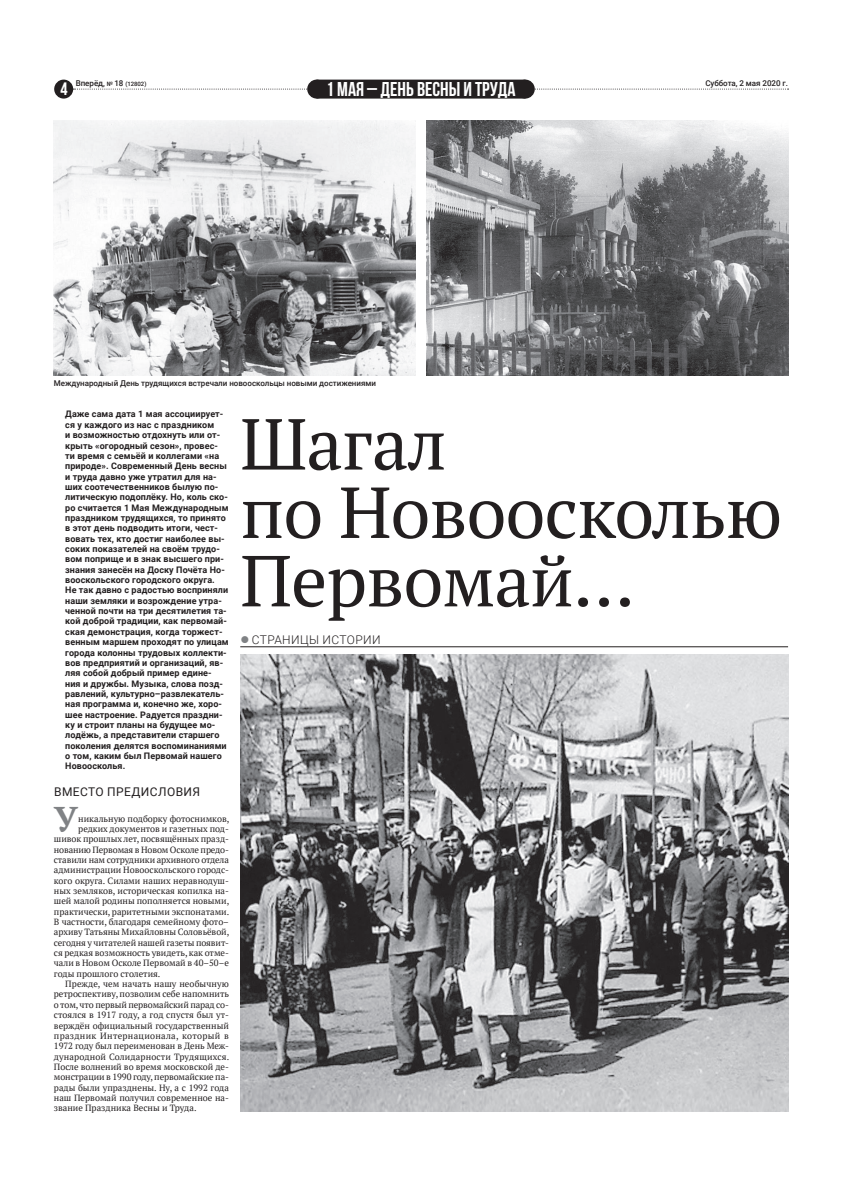
<style>
.page{position:relative;width:842px;height:1191px;background:#fff}
.page>*{position:absolute;margin:0;border:0;box-sizing:border-box;transform-origin:0 0}
.t1{font:72px/68.4px "PT Serif";letter-spacing:-.01em;color:#231f20}
.t2{font:700 35.7px "PT Serif";color:#808285}
.t3{font:700 20px "Free Grotesque";color:#fff}
.t4{font:700 18px "Free Grotesque";color:#fff}
.t5{font:12px "Roboto";letter-spacing:.035em;color:#231f20}
.t6{font:300 12px "Roboto";letter-spacing:.035em;color:#231f20}
.t7{font:700 9px/10.3px "Roboto";letter-spacing:.01em;color:#231f20}
.t8{font:9px "PT Serif";color:#231f20}
.t9{font:9px "PT Serif";letter-spacing:.03em;color:#231f20}
.t10{font:500 8px "Roboto";letter-spacing:-.005em;color:#231f20}
.s1{font-size:6px}
.s2{color:#808285}
</style>
<div class="page">
<svg style="left:73px;top:89px;width:716px;height:1px"></svg>
<div style="left:316px;top:80px;width:210px;height:19px;background:#231f20"></div>
<div style="left:307px;top:80px;width:19px;height:19px;background:#231f20;border-radius:50%"></div>
<div style="left:516px;top:80px;width:19px;height:19px;background:#231f20;border-radius:50%"></div>
<div style="left:54px;top:80px;width:19px;height:19px;background:#231f20;border-radius:50%"></div>
<img style="left:54px;top:121px;width:361px;height:255px">
<img style="left:427px;top:121px;width:361px;height:255px">
<hr style="left:240px;top:647px;width:548px;height:1px;background:#231f20">
<img style="left:240px;top:655px;width:548px;height:456px">
<h3 class="t4" style="left:60px;top:79px;width:9px">4</h3>
<p class="t10" style="left:76px;top:78px;width:72px">Вперёд, <span class="s1">№</span> 18 <span class="s1">(12802)</span></p>
<h3 class="t3" style="left:326px;top:77px;width:191px">1 МАЯ – ДЕНЬ ВЕСНЫ И ТРУДА</h3>
<p class="t10" style="left:705px;top:78px;width:84px">Суббота, 2 мая 2020 г.</p>
<p class="t10" style="left:54px;top:378px;width:324px">Международный День трудящихся встречали новооскольцы новыми достижениями</p>
<p class="t7" style="left:65px;top:409px;width:165px">Даже сама дата 1 мая ассоциирует&shy;ся у каждого из нас с праздником<br>и возможностью отдохнуть или от&shy;крыть «огородный сезон», провес&shy;ти время с семьёй и коллегами «на природе». Современный День весны и труда давно уже утратил для на&shy;ших соотечественников былую по&shy;литическую подоплёку. Но, коль ско&shy;ро считается 1 Мая Международным праздником трудящихся, то принято в этот день подводить итоги, чест&shy;вовать тех, кто достиг наиболее вы&shy;соких показателей на своём трудо&shy;вом поприще и в знак высшего при&shy;знания занесён на Доску Почёта Но&shy;вооскольского городского округа.<br>Не так давно с радостью восприняли наши земляки и возрождение утра&shy;ченной почти на три десятилетия та&shy;кой доброй традиции, как первомай&shy;ская демонстрация, когда торжест&shy;венным маршем проходят по улицам города колонны трудовых коллекти&shy;вов предприятий и организаций, яв&shy;ляя собой добрый пример едине&shy;ния и дружбы. Музыка, слова позд&shy;равлений, культурно–развлекатель&shy;ная программа и, конечно же, хоро&shy;шее настроение. Радуется праздни&shy;ку и строит планы на будущее мо&shy;лодёжь, а представители старшего поколения делятся воспоминаниями о том, каким был Первомай нашего Новоосколья.</p>
<h3 class="t5" style="left:54px;top:784px;width:148px">ВМЕСТО ПРЕДИСЛОВИЯ</h3>
<h2 class="t2" style="left:54px;top:795px;width:26px">У</h2>
<p class="t8" style="left:78px;top:812px;width:153px">никальную подборку фотоснимков,</p>
<h1 class="t1" style="left:240px;top:408px;width:543px">Шагал<br>по Новоосколью<br>Первомай...</h1>
<h3 class="t6" style="left:241px;top:633px;width:142px"><span class="s2">●</span> СТРАНИЦЫ ИСТОРИИ</h3>
<p class="t8" style="left:78px;top:823px;width:152px">редких документов и газетных под-</p>
<p class="t8" style="left:54px;top:833px;width:177px">шивок прошлых лет, посвящённых празд-</p>
<p class="t8" style="left:54px;top:843px;width:177px">нованию Первомая в Новом Осколе предо-</p>
<p class="t8" style="left:54px;top:854px;width:177px">ставили нам сотрудники архивного отдела</p>
<p class="t8" style="left:54px;top:864px;width:177px">администрации Новооскольского городс-</p>
<p class="t8" style="left:54px;top:874px;width:177px">кого округа. Силами наших неравнодуш-</p>
<p class="t8" style="left:54px;top:885px;width:177px">ных земляков, историческая копилка на-</p>
<p class="t8" style="left:54px;top:895px;width:177px">шей малой родины пополняется новыми,</p>
<p class="t8" style="left:54px;top:905px;width:177px">практически, раритетными экспонатами.</p>
<p class="t8" style="left:54px;top:916px;width:177px">В частности, благодаря семейному фото–</p>
<p class="t8" style="left:54px;top:926px;width:177px">архиву Татьяны Михайловны Соловьёвой,</p>
<p class="t8" style="left:54px;top:936px;width:177px">сегодня у читателей нашей газеты появит-</p>
<p class="t8" style="left:54px;top:947px;width:177px">ся редкая возможность увидеть, как отме-</p>
<p class="t8" style="left:54px;top:957px;width:177px">чали в Новом Осколе Первомай в 40–50–е</p>
<p class="t8" style="left:54px;top:967px;width:108px">годы прошлого столетия.</p>
<p class="t8" style="left:65px;top:978px;width:165px">Прежде, чем начать нашу необычную</p>
<p class="t8" style="left:54px;top:988px;width:177px">ретроспективу, позволим себе напомнить</p>
<p class="t8" style="left:54px;top:998px;width:177px">о том, что первый первомайский парад со-</p>
<p class="t8" style="left:54px;top:1009px;width:177px">стоялся в 1917 году, а год спустя был ут-</p>
<p class="t8" style="left:54px;top:1019px;width:177px">верждён официальный государственный</p>
<p class="t9" style="left:54px;top:1030px;width:177px">праздник Интернационала, который в</p>
<p class="t8" style="left:54px;top:1040px;width:177px">1972 году был переименован в День Меж-</p>
<p class="t8" style="left:54px;top:1050px;width:177px">дународной Солидарности Трудящихся.</p>
<p class="t8" style="left:54px;top:1061px;width:177px">После волнений во время московской де-</p>
<p class="t8" style="left:54px;top:1071px;width:177px">монстрации в 1990 году, первомайские па-</p>
<p class="t8" style="left:54px;top:1081px;width:177px">рады были упразднены. Ну, а с 1992 года</p>
<p class="t8" style="left:54px;top:1092px;width:177px">наш Первомай получил современное на-</p>
<p class="t8" style="left:54px;top:1102px;width:144px">звание Праздника Весны и Труда.</p>
</div>
